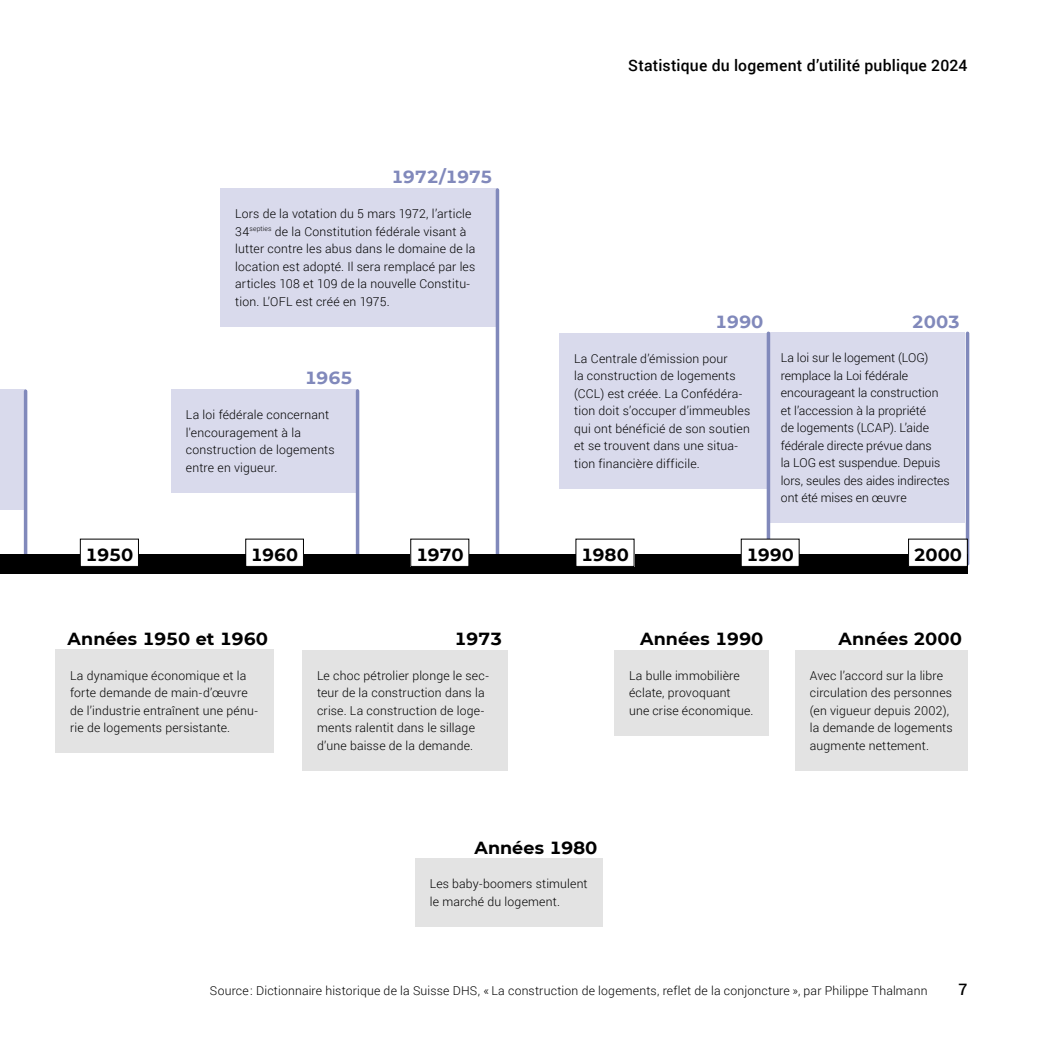
<style>
.page{position:relative;width:1042px;height:1042px;background:#fff}
.page>*{position:absolute;margin:0;border:0;box-sizing:border-box;transform-origin:0 0}
.t1{font:700 17.5px "Montserrat";color:#000}
.t2{font:700 17.5px "Montserrat";letter-spacing:-.02em;color:#8189bb}
.t3{font:500 15.75px "Roboto";letter-spacing:.015em;color:#000}
.Texte-Encadré{font:300 12.25px/17.5px "Roboto";letter-spacing:.015em;color:#000}
</style>
<div class="page">
<div style="left:0;top:389px;width:26px;height:121px;background:#d9daec"></div>
<div style="left:55px;top:650px;width:218px;height:103px;background:#e3e3e3"></div>
<div style="left:415px;top:858px;width:187px;height:69px;background:#e3e3e3"></div>
<div style="left:302px;top:650px;width:205px;height:120px;background:#e3e3e3"></div>
<div style="left:614px;top:650px;width:154px;height:85px;background:#e3e3e3"></div>
<div style="left:559px;top:333px;width:209px;height:156px;background:#d9daec"></div>
<div style="left:795px;top:650px;width:172px;height:120px;background:#e3e3e3"></div>
<div style="left:768px;top:332px;width:197px;height:191px;background:#d9daec"></div>
<div style="left:220px;top:188px;width:277px;height:139px;background:#d9daec"></div>
<hr style="left:496px;top:190px;width:3px;height:364px;background:#8189bb">
<hr style="left:767px;top:333px;width:3px;height:231px;background:#8189bb">
<hr style="left:966px;top:333px;width:3px;height:231px;background:#8189bb">
<div style="left:171px;top:389px;width:186px;height:103px;background:#d9daec"></div>
<hr style="left:356px;top:391px;width:3px;height:163px;background:#8189bb">
<hr style="left:24px;top:391px;width:3px;height:163px;background:#8189bb">
<div style="left:0;top:554px;width:967px;height:20px;background:#000"></div>
<div style="left:908px;top:539px;width:59px;height:27px;background:#fff"></div>
<div style="left:576px;top:539px;width:58px;height:27px;background:#fff"></div>
<div style="left:411px;top:539px;width:58px;height:27px;background:#fff"></div>
<div style="left:246px;top:539px;width:57px;height:27px;background:#fff"></div>
<div style="left:245px;top:539px;width:59px;height:27px;border:1px solid #000"></div>
<div style="left:80px;top:539px;width:58px;height:27px;background:#fff"></div>
<div style="left:80px;top:539px;width:59px;height:27px;border:1px solid #000"></div>
<div style="left:741px;top:539px;width:58px;height:27px;background:#fff"></div>
<p class="t2" style="left:391px;top:164px;width:102px">1972/1975</p>
<p class="Texte-Encadré" style="left:235px;top:205px;width:242px">Lors de la votation du 5 mars 1972, l’article 34<sup>septies</sup> de la Constitution fédérale visant à lutter contre les abus dans le domaine de la location est adopté. Il sera remplacé par les articles 108 et 109 de la nouvelle Constitu&shy;tion. L’OFL est créé en 1975.</p>
<p class="t2" style="left:305px;top:365px;width:49px">1965</p>
<p class="Texte-Encadré" style="left:186px;top:405px;width:150px">La loi fédérale concernant l'encouragement à la construction de logements entre en vigueur.</p>
<p class="t3" style="left:628px;top:54px;width:341px">Statistique du logement d’utilité publique 2024</p>
<p class="t2" style="left:715px;top:309px;width:50px">1990</p>
<p class="t2" style="left:912px;top:309px;width:50px">2003</p>
<p class="Texte-Encadré" style="left:574px;top:349px;width:178px">La Centrale d’émission pour<br>la construction de logements (CCL) est créée. La Confédéra&shy;tion doit s’occuper d’immeubles qui ont bénéficié de son soutien et se trouvent dans une situa&shy;tion financière difficile.</p>
<p class="Texte-Encadré" style="left:781px;top:349px;width:170px">La loi sur le logement (LOG) remplace la Loi fédérale encourageant la construction et l’accession à la propriété<br>de logements (LCAP). L’aide fédérale directe prévue dans<br>la LOG est suspendue. Depuis lors, seules des aides indirectes ont été mises en œuvre</p>
<p class="t1" style="left:86px;top:542px;width:49px">1950</p>
<p class="t1" style="left:251px;top:542px;width:49px">1960</p>
<p class="t1" style="left:416px;top:542px;width:49px">1970</p>
<p class="t1" style="left:581px;top:542px;width:49px">1980</p>
<p class="t1" style="left:746px;top:542px;width:49px">1990</p>
<p class="t1" style="left:914px;top:542px;width:50px">2000</p>
<p class="t1" style="left:68px;top:626px;width:202px">Années 1950 et 1960</p>
<p class="t1" style="left:640px;top:626px;width:125px">Années 1990</p>
<p class="t1" style="left:838px;top:626px;width:125px">Années 2000</p>
<p class="t1" style="left:454px;top:626px;width:49px">1973</p>
<p class="Texte-Encadré" style="left:70px;top:666px;width:189px">La dynamique économique et la forte demande de main-d’œuvre de l’industrie entraînent une pénu&shy;rie de logements persistante.</p>
<p class="Texte-Encadré" style="left:317px;top:666px;width:173px">Le choc pétrolier plonge le sec&shy;teur de la construction dans la crise. La construction de loge&shy;ments ralentit dans le sillage d’une baisse de la demande.</p>
<p class="Texte-Encadré" style="left:629px;top:666px;width:126px">La bulle immobilière éclate, provoquant une crise économique.</p>
<p class="t1" style="left:474px;top:835px;width:125px">Années 1980</p>
<p class="Texte-Encadré" style="left:430px;top:875px;width:159px">Les baby-boomers stimulent le marché du logement.</p>
<p class="Texte-Encadré" style="left:810px;top:666px;width:144px">Avec l’accord sur la libre circulation des personnes (en vigueur depuis 2002), la demande de logements augmente nettement.</p>
<p class="Texte-Encadré" style="left:210px;top:981px;width:719px">Source: Dictionnaire historique de la Suisse DHS, « La construction de logements, reflet de la conjoncture », par Philippe Thalmann</p>
<p class="t3" style="left:958px;top:978px;width:10px">7</p>
</div>
